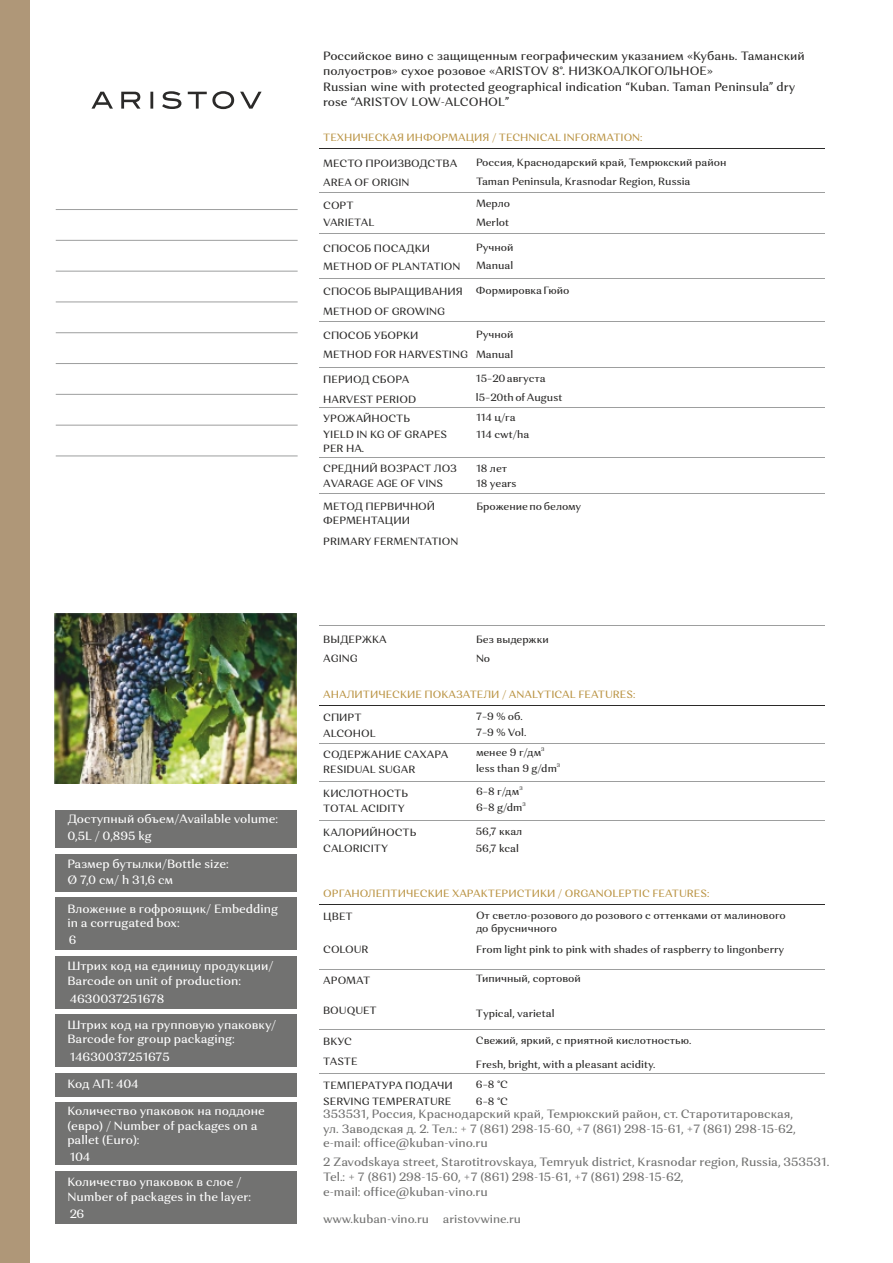
<style>
.page{position:relative;width:893px;height:1263px;background:#fff}
.page>*{position:absolute;margin:0;border:0;box-sizing:border-box;transform-origin:0 0}
.t1{font:500 12px/14.5px "Orchidea Pro";color:#fefefe}
.t2{font:500 12px/14.5px "Orchidea Pro";color:#727271}
.t3{font:500 12px/15.6px "Orchidea Pro";color:#2b2a29}
.t4{font:500 11.7px "Orchidea Pro";color:#727271}
.t5{font:500 10.5px/20.1px "Orchidea Pro";color:#2b2a29}
.t6{font:500 10.5px "Orchidea Pro";color:#bb9546}
.t7{font:500 5.25px "Orchidea Pro";color:#2b2a29}
</style>
<div class="page">
<hr style="left:319px;top:148px;width:505px;height:1px;background:#2b2a29">
<hr style="left:319px;top:233px;width:505px;height:1px;background:#9d9e9e">
<hr style="left:319px;top:278px;width:505px;height:1px;background:#9d9e9e">
<hr style="left:319px;top:321px;width:505px;height:1px;background:#9d9e9e">
<hr style="left:319px;top:367px;width:505px;height:1px;background:#9d9e9e">
<hr style="left:319px;top:192px;width:505px;height:1px;background:#9d9e9e">
<hr style="left:319px;top:407px;width:505px;height:1px;background:#9d9e9e">
<hr style="left:56px;top:209px;width:242px;height:1px;background:#9d9e9e">
<hr style="left:56px;top:240px;width:242px;height:1px;background:#9d9e9e">
<hr style="left:56px;top:271px;width:242px;height:1px;background:#9d9e9e">
<hr style="left:56px;top:301px;width:242px;height:1px;background:#9d9e9e">
<hr style="left:56px;top:332px;width:242px;height:1px;background:#9d9e9e">
<hr style="left:56px;top:363px;width:242px;height:1px;background:#9d9e9e">
<hr style="left:56px;top:394px;width:242px;height:1px;background:#9d9e9e">
<hr style="left:56px;top:425px;width:242px;height:1px;background:#9d9e9e">
<hr style="left:56px;top:455px;width:242px;height:1px;background:#9d9e9e">
<div style="left:0;top:0;width:30px;height:1263px;background:#af9778"></div>
<hr style="left:319px;top:457px;width:505px;height:1px;background:#9d9e9e">
<hr style="left:319px;top:493px;width:505px;height:1px;background:#9d9e9e">
<hr style="left:319px;top:625px;width:505px;height:1px;background:#9d9e9e">
<hr style="left:319px;top:705px;width:505px;height:1px;background:#2b2a29">
<hr style="left:319px;top:781px;width:505px;height:1px;background:#9d9e9e">
<hr style="left:319px;top:820px;width:505px;height:1px;background:#9d9e9e">
<hr style="left:319px;top:743px;width:505px;height:1px;background:#9d9e9e">
<img style="left:55px;top:613px;width:242px;height:170px">
<hr style="left:319px;top:904px;width:505px;height:1px;background:#2b2a29">
<hr style="left:319px;top:1029px;width:505px;height:1px;background:#9d9e9e">
<hr style="left:319px;top:1073px;width:505px;height:1px;background:#9d9e9e">
<hr style="left:319px;top:969px;width:505px;height:1px;background:#9d9e9e">
<div style="left:55px;top:810px;width:241px;height:37px;background:#727271"></div>
<div style="left:55px;top:854px;width:241px;height:37px;background:#727271"></div>
<div style="left:55px;top:898px;width:241px;height:52px;background:#727271"></div>
<div style="left:55px;top:956px;width:241px;height:52px;background:#727271"></div>
<div style="left:55px;top:1014px;width:241px;height:52px;background:#727271"></div>
<div style="left:55px;top:1073px;width:241px;height:23px;background:#727271"></div>
<div style="left:55px;top:1102px;width:241px;height:63px;background:#727271"></div>
<div style="left:55px;top:1171px;width:241px;height:53px;background:#727271"></div>
<svg style="left:91px;top:91px;width:171px;height:18px"></svg>
<p class="t1" style="left:67px;top:812px;width:212px;line-height:16.6px">Доступный объем/Available volume:<br>0,5L / 0,895 kg</p>
<p class="t1" style="left:67px;top:858px;width:163px">Размер бутылки/Bottle size:</p>
<p class="t1" style="left:67px;top:902px;width:212px">Вложение в гофроящик/ Embedding in a corrugated box:</p>
<p class="t1" style="left:67px;top:928px;width:208px;line-height:26.2px">6<br>Штрих код на единицу продукции/</p>
<p class="t1" style="left:67px;top:973px;width:175px;line-height:17.9px">Barcode on unit of production:<br>4630037251678</p>
<p class="t1" style="left:67px;top:1018px;width:210px">Штрих код на групповую упаковку/<br>Barcode for group packaging:</p>
<p class="t1" style="left:70px;top:1051px;width:102px">14630037251675</p>
<p class="t1" style="left:67px;top:1077px;width:73px">Код АП: 404</p>
<p class="t1" style="left:67px;top:1104px;width:199px">Количество упаковок на поддоне (евро) / Number of packages on a pallet (Euro):</p>
<p class="t1" style="left:67px;top:1146px;width:175px;line-height:24.9px">104<br>Количество упаковок в слое /</p>
<p class="t1" style="left:67px;top:1189px;width:185px;line-height:17.1px">Number of packages in the layer:<br>26</p>
<p class="t1" style="left:67px;top:874px;width:107px">Ø 7,0 см/ h 31,6 см</p>
<p class="t3" style="left:323px;top:49px;width:483px">Российское вино с защищенным географическим указанием «Кубань. Таманский полуостров» сухое розовое «ARISTOV 8°. НИЗКОАЛКОГОЛЬНОЕ»<br>Russian wine with protected geographical indication “Kuban. Taman Peninsula” dry rose “ARISTOV LOW-ALCOHOL”</p>
<p class="t6" style="left:323px;top:133px;width:321px">ТЕХНИЧЕСКАЯ ИНФОРМАЦИЯ / TECHNICAL INFORMATION:</p>
<p class="t5" style="left:323px;top:155px;width:136px;line-height:19.2px">МЕСТО ПРОИЗВОДСТВА<br>AREA OF ORIGIN</p>
<p class="t5" style="left:476px;top:154px;width:252px">Россия, Краснодарский край, Темрюкский район</p>
<p class="t5" style="left:476px;top:172px;width:216px">Taman Peninsula, Krasnodar Region, Russia</p>
<p class="t5" style="left:323px;top:197px;width:53px;line-height:17.4px">СОРТ<br>VARIETAL</p>
<p class="t5" style="left:323px;top:241px;width:139px;line-height:17.7px">СПОСОБ ПОСАДКИ<br>METHOD OF PLANTATION</p>
<p class="t5" style="left:323px;top:282px;width:141px">СПОСОБ ВЫРАЩИВАНИЯ<br>METHOD OF GROWING</p>
<p class="t5" style="left:323px;top:326px;width:146px;line-height:19.6px">СПОСОБ УБОРКИ<br>METHOD FOR HARVESTING</p>
<p class="t5" style="left:323px;top:370px;width:95px;line-height:19.5px">ПЕРИОД СБОРА<br>HARVEST PERIOD</p>
<p class="t5" style="left:323px;top:411px;width:125px;line-height:16.2px">УРОЖАЙНОСТЬ<br>YIELD IN KG OF GRAPES</p>
<p class="t5" style="left:323px;top:438px;width:135px;line-height:20.7px">PER HA.<br>СРЕДНИЙ ВОЗРАСТ ЛОЗ</p>
<p class="t5" style="left:323px;top:474px;width:121px">AVARAGE AGE OF VINS</p>
<p class="t5" style="left:323px;top:501px;width:114px;line-height:13.5px">МЕТОД ПЕРВИЧНОЙ<br>ФЕРМЕНТАЦИИ</p>
<p class="t5" style="left:323px;top:532px;width:137px">PRIMARY FERMENTATION</p>
<p class="t5" style="left:476px;top:194px;width:36px">Мерло</p>
<p class="t5" style="left:476px;top:213px;width:35px">Merlot</p>
<p class="t5" style="left:476px;top:238px;width:39px">Ручной</p>
<p class="t5" style="left:476px;top:256px;width:39px">Manual</p>
<p class="t5" style="left:476px;top:281px;width:95px">Формировка Гюйо</p>
<p class="t5" style="left:476px;top:325px;width:39px">Ручной</p>
<p class="t5" style="left:476px;top:345px;width:39px">Manual</p>
<p class="t5" style="left:476px;top:369px;width:71px">15–20 августа</p>
<p class="t5" style="left:476px;top:388px;width:88px">l5–20th of August</p>
<p class="t5" style="left:476px;top:410px;width:55px;line-height:17px">114 ц/га<br>114 cwt/ha</p>
<p class="t5" style="left:476px;top:474px;width:42px">18 years</p>
<p class="t5" style="left:476px;top:459px;width:33px">18 лет</p>
<p class="t5" style="left:476px;top:498px;width:106px">Брожение по белому</p>
<p class="t5" style="left:323px;top:631px;width:65px;line-height:18.5px">ВЫДЕРЖКА<br>AGING</p>
<p class="t5" style="left:476px;top:630px;width:74px;line-height:19.4px">Без выдержки<br>No</p>
<p class="t6" style="left:323px;top:690px;width:314px">АНАЛИТИЧЕСКИЕ ПОКАЗАТЕЛИ / ANALYTICAL FEATURES:</p>
<p class="t5" style="left:323px;top:710px;width:54px;line-height:16.2px">СПИРТ<br>ALCOHOL</p>
<p class="t5" style="left:476px;top:707px;width:48px">7–9 % об.</p>
<p class="t5" style="left:476px;top:723px;width:52px">7–9 % Vol.</p>
<p class="t5" style="left:323px;top:747px;width:127px;line-height:15.8px">СОДЕРЖАНИЕ САХАРА<br>RESIDUAL SUGAR</p>
<p class="t7" style="left:541px;top:747px;width:5px">3</p>
<p class="t5" style="left:476px;top:743px;width:67px">менее 9 г/дм</p>
<p class="t7" style="left:557px;top:763px;width:5px">3</p>
<p class="t5" style="left:476px;top:759px;width:82px">less than 9 g/dm</p>
<p class="t5" style="left:323px;top:786px;width:86px;line-height:15.6px">КИСЛОТНОСТЬ<br>TOTAL ACIDITY</p>
<p class="t5" style="left:323px;top:823px;width:95px">КАЛОРИЙНОСТЬ</p>
<p class="t7" style="left:519px;top:786px;width:5px">3</p>
<p class="t5" style="left:476px;top:782px;width:45px">6–8 г/дм</p>
<p class="t5" style="left:476px;top:822px;width:48px">56,7 ккал</p>
<p class="t7" style="left:523px;top:801px;width:5px">3</p>
<p class="t5" style="left:476px;top:798px;width:48px">6–8 g/dm</p>
<p class="t5" style="left:323px;top:839px;width:66px">CALORICITY</p>
<p class="t5" style="left:476px;top:839px;width:45px">56,7 kcal</p>
<p class="t6" style="left:323px;top:889px;width:388px">ОРГАНОЛЕПТИЧЕСКИЕ ХАРАКТЕРИСТИКИ / ORGANOLEPTIC FEATURES:</p>
<p class="t5" style="left:323px;top:907px;width:31px">ЦВЕТ</p>
<p class="t5" style="left:323px;top:940px;width:47px">COLOUR</p>
<p class="t5" style="left:476px;top:910px;width:311px;line-height:12.8px">От светло-розового до розового с оттенками от малинового до брусничного</p>
<p class="t5" style="left:476px;top:940px;width:310px">From light pink to pink with shades of raspberry to lingonberry</p>
<p class="t5" style="left:323px;top:971px;width:49px">АРОМАТ</p>
<p class="t5" style="left:323px;top:1001px;width:55px">BOUQUET</p>
<p class="t5" style="left:476px;top:969px;width:107px">Типичный, сортовой</p>
<p class="t5" style="left:476px;top:1004px;width:80px">Typical, varietal</p>
<p class="t5" style="left:323px;top:1032px;width:36px">ВКУС<br>TASTE</p>
<p class="t5" style="left:476px;top:1031px;width:217px">Свежий, яркий, с приятной кислотностью.</p>
<p class="t5" style="left:476px;top:1055px;width:181px">Fresh, bright, with a pleasant acidity.</p>
<p class="t5" style="left:323px;top:1078px;width:131px;line-height:16px">ТЕМПЕРАТУРА ПОДАЧИ<br>SERVING TEMPERATURE</p>
<p class="t5" style="left:476px;top:1077px;width:34px;line-height:16.8px">6–8 °C<br>6–8 °C</p>
<p class="t2" style="left:323px;top:1108px;width:472px">353531, Россия, Краснодарский край, Темрюкский район, ст. Старотитаровская,</p>
<p class="t2" style="left:323px;top:1156px;width:508px">2 Zavodskaya street, Starotitrovskaya, Temryuk district, Krasnodar region, Russia, 353531.<br>Tel.: + 7 (861) 298-15-60, +7 (861) 298-15-61, +7 (861) 298-15-62,<br>e-mail: office@kuban-vino.ru</p>
<p class="t4" style="left:323px;top:1214px;width:199px">www.kuban-vino.ru aristovwine.ru</p>
<p class="t2" style="left:323px;top:1122px;width:474px">ул. Заводская д. 2. Тел.: + 7 (861) 298-15-60, +7 (861) 298-15-61, +7 (861) 298-15-62, e-mail: office@kuban-vino.ru</p>
</div>
